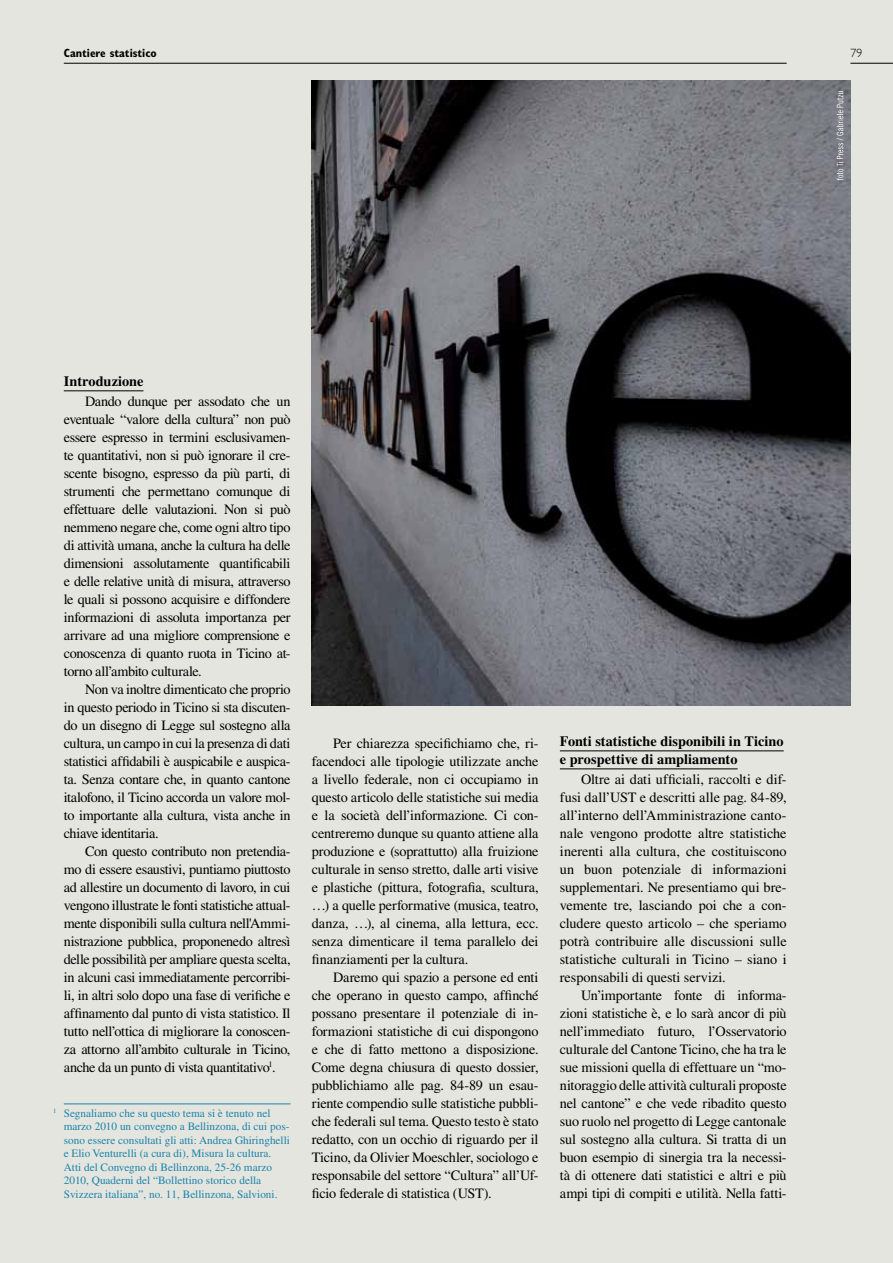
<style>
.page{position:relative;width:893px;height:1263px;background:#e5e5df}
.page>*{position:absolute;margin:0;border:0;box-sizing:border-box;transform-origin:0 0}
.t1{font:14.25px/18px "Times LT Std";letter-spacing:-.015em;color:#000;text-align:justify}
.t2{font:700 14.25px/18px "Times LT Std";color:#000}
.t3{font:700 condensed 12px "Gill Sans MT Std";color:#000}
.t4{font:300 12px "Gill Sans MT Std";color:#000}
.t5{font:11.25px/13.5px "Times LT Std";color:#1a84aa}
</style>
<div class="page">
<hr style="left:64px;top:63px;width:723px;height:1px;background:#000">
<hr style="left:850px;top:63px;width:43px;height:1px;background:#000">
<hr style="left:64px;top:390px;width:79px;height:1px;background:#000">
<hr style="left:560px;top:750px;width:224px;height:1px;background:#000">
<hr style="left:560px;top:768px;width:178px;height:1px;background:#000">
<hr style="left:64px;top:1103px;width:227px;height:1px;background:#1a84aa">
<img style="left:312px;top:81px;width:538px;height:625px">
<svg style="left:837px;top:91px;width:6px;height:89px"></svg>
<p class="t3" style="left:64px;top:46px;width:95px">Cantiere statistico</p>
<p class="t4" style="left:850px;top:46px;width:13px">79</p>
<p class="t2" style="left:64px;top:372px;width:81px">Introduzione</p>
<p class="t1" style="left:64px;top:392px;width:228px;text-indent:21px">Dando dunque per assodato che un eventuale “valore della cultura” non può essere espresso in termini esclusivamen&shy;te quantitativi, non si può ignorare il cre&shy;scente bisogno, espresso da più parti, di strumenti che permettano comunque di effettuare delle valutazioni. Non si può nemmeno negare che, come ogni altro tipo di attività umana, anche la cultura ha delle dimensioni assolutamente quantificabili e delle relative unità di misura, attraverso le quali si possono acquisire e diffondere informazioni di assoluta importanza per arrivare ad una migliore comprensione e conoscenza di quanto ruota in Ticino at&shy;torno all’ambito culturale.</p>
<p class="t1" style="left:64px;top:680px;width:228px;text-indent:21px">Non va inoltre dimenticato che proprio in questo periodo in Ticino si sta discuten&shy;do un disegno di Legge sul sostegno alla cultura, un campo in cui la presenza di dati statistici affidabili è auspicabile e auspica&shy;ta. Senza contare che, in quanto cantone italofono, il Ticino accorda un valore mol&shy;to importante alla cultura, vista anche in chiave identitaria.</p>
<p class="t1" style="left:64px;top:842px;width:228px;text-indent:21px">Con questo contributo non pretendia&shy;mo di essere esaustivi, puntiamo piuttosto ad allestire un documento di lavoro, in cui vengono illustrate le fonti statistiche attual&shy;mente disponibili sulla cultura nell'Ammi&shy;nistrazione pubblica, proponenedo altresì delle possibilità per ampliare questa scelta, in alcuni casi immediatamente percorribi&shy;li, in altri solo dopo una fase di verifiche e affinamento dal punto di vista statistico. Il tutto nell’ottica di migliorare la conoscen&shy;za attorno all’ambito culturale in Ticino, anche da un punto di vista quantitativo<sup>1</sup>.</p>
<p class="t5" style="left:64px;top:1106px;width:228px;text-indent:-11px"><sup>1</sup> Segnaliamo che su questo tema si è tenuto nel marzo 2010 un convegno a Bellinzona, di cui pos&shy;sono essere consultati gli atti: Andrea Ghiringhelli e Elio Venturelli (a cura di), Misura la cultura.<br>Atti del Convegno di Bellinzona, 25-26 marzo 2010, Quaderni del “Bollettino storico della Svizzera italiana”, no. 11, Bellinzona, Salvioni.</p>
<p class="t1" style="left:312px;top:734px;width:228px;text-indent:21px">Per chiarezza specifichiamo che, ri&shy;facendoci alle tipologie utilizzate anche a livello federale, non ci occupiamo in questo articolo delle statistiche sui media e la società dell’informazione. Ci con&shy;centreremo dunque su quanto attiene alla produzione e (soprattutto) alla fruizione culturale in senso stretto, dalle arti visive e plastiche (pittura, fotografia, scultura, …) a quelle performative (musica, teatro, danza, …), al cinema, alla lettura, ecc. senza dimenticare il tema parallelo dei finanziamenti per la cultura.</p>
<p class="t1" style="left:312px;top:968px;width:228px;text-indent:21px">Daremo qui spazio a persone ed enti che operano in questo campo, affinché possano presentare il potenziale di in&shy;formazioni statistiche di cui dispongono e che di fatto mettono a disposizione.<br>Come degna chiusura di questo dossier, pubblichiamo alle pag. 84-89 un esau&shy;riente compendio sulle statistiche pubbli&shy;che federali sul tema. Questo testo è stato redatto, con un occhio di riguardo per il Ticino, da Olivier Moeschler, sociologo e responsabile del settore “Cultura” all’Uf&shy;ficio federale di statistica (UST).</p>
<p class="t2" style="left:560px;top:732px;width:225px">Fonti statistiche disponibili in Ticino e prospettive di ampliamento</p>
<p class="t1" style="left:560px;top:770px;width:228px;text-indent:21px">Oltre ai dati ufficiali, raccolti e dif&shy;fusi dall’UST e descritti alle pag. 84-89, all’interno dell’Amministrazione canto&shy;nale vengono prodotte altre statistiche inerenti alla cultura, che costituiscono un buon potenziale di informazioni supplementari. Ne presentiamo qui bre&shy;vemente tre, lasciando poi che a con&shy;cludere questo articolo – che speriamo potrà contribuire alle discussioni sulle statistiche culturali in Ticino – siano i responsabili di questi servizi.</p>
<p class="t1" style="left:560px;top:986px;width:228px;text-indent:21px">Un’importante fonte di informa&shy;zioni statistiche è, e lo sarà ancor di più nell’immediato futuro, l’Osservatorio culturale del Cantone Ticino, che ha tra le sue missioni quella di effettuare un “mo&shy;nitoraggio delle attività culturali proposte nel cantone” e che vede ribadito questo suo ruolo nel progetto di Legge cantonale sul sostegno alla cultura. Si tratta di un buon esempio di sinergia tra la necessi&shy;tà di ottenere dati statistici e altri e più ampi tipi di compiti e utilità. Nella fatti-</p>
</div>
